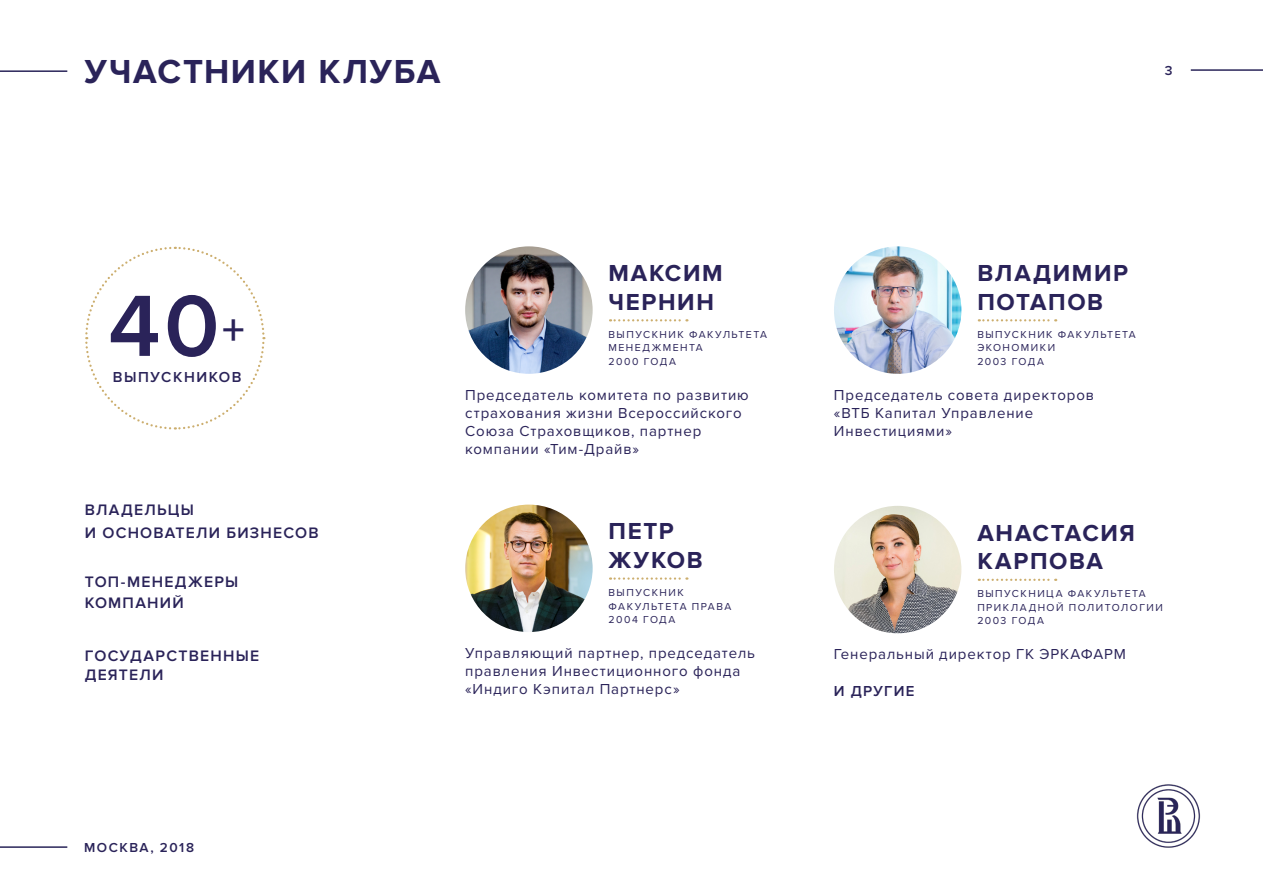
<style>
.page{position:relative;width:1263px;height:893px;background:#fff}
.page>*{position:absolute;margin:0;border:0;box-sizing:border-box;transform-origin:0 0}
.t1{font:600 90px "Proxima Nova";color:#2a2359}
.t2{font:600 45px "Proxima Nova";color:#2a2359}
.t3{font:700 34.5px "Proxima Nova";letter-spacing:.05em;color:#2a2359}
.t4{font:700 24px/28.8px "Proxima Nova";letter-spacing:.07em;color:#2a2359}
.t5{font:600 15.75px/22.5px "Proxima Nova";letter-spacing:.08em;color:#2a2359}
.t6{font:15px/18px "Proxima Nova";letter-spacing:.06em;color:#2a2359}
.t7{font:600 15px "Proxima Nova";letter-spacing:.1em;color:#2a2359}
.t8{font:600 13.5px "Proxima Nova";letter-spacing:.11em;color:#2a2359}
.t9{font:10.5px/13.5px "Proxima Nova";letter-spacing:.14em;color:#2a2359}
</style>
<div class="page">
<img style="left:1136px;top:784px;width:65px;height:64px">
<hr style="left:0;top:70px;width:67px;height:2px;background:#2a2559">
<hr style="left:1191px;top:69px;width:72px;height:2px;background:#2a2559">
<hr style="left:0;top:846px;width:67px;height:2px;background:#2a2559">
<img style="left:465px;top:246px;width:128px;height:128px;border-radius:64px">
<img style="left:834px;top:506px;width:127px;height:127px;border-radius:64px">
<img style="left:465px;top:505px;width:128px;height:127px;border-radius:64px">
<svg style="left:610px;top:319px;width:77px;height:2px"></svg>
<svg style="left:979px;top:579px;width:77px;height:2px"></svg>
<svg style="left:610px;top:577px;width:77px;height:3px"></svg>
<img style="left:834px;top:246px;width:127px;height:128px;border-radius:64px">
<svg style="left:979px;top:319px;width:77px;height:2px"></svg>
<svg style="left:85px;top:246px;width:181px;height:184px"></svg>
<h3 class="t3" style="left:85px;top:51px;width:357px">УЧАСТНИКИ КЛУБА</h3>
<p class="t8" style="left:1165px;top:63px;width:9px">3</p>
<h1 class="t1" style="left:108px;top:274px;width:113px">40</h1>
<p class="t7" style="left:113px;top:368px;width:130px">ВЫПУСКНИКОВ</p>
<h2 class="t2" style="left:222px;top:304px;width:24px">+</h2>
<p class="t5" style="left:85px;top:499px;width:235px">ВЛАДЕЛЬЦЫ<br>И ОСНОВАТЕЛИ БИЗНЕСОВ</p>
<p class="t5" style="left:85px;top:571px;width:155px;line-height:21px">ТОП-МЕНЕДЖЕРЫ<br>КОМПАНИЙ</p>
<p class="t5" style="left:85px;top:646px;width:176px;line-height:19.5px">ГОСУДАРСТВЕННЫЕ<br>ДЕЯТЕЛИ</p>
<p class="t8" style="left:84px;top:839px;width:111px">МОСКВА, 2018</p>
<h3 class="t4" style="left:608px;top:259px;width:116px">МАКСИМ<br>ЧЕРНИН</h3>
<p class="t9" style="left:608px;top:328px;width:160px">ВЫПУСКНИК ФАКУЛЬТЕТА<br>МЕНЕДЖМЕНТА<br>2000 ГОДА</p>
<p class="t6" style="left:465px;top:386px;width:285px">Председатель комитета по развитию страхования жизни Всероссийского<br>Союза Страховщиков, партнер компании «Тим-Драйв»</p>
<h3 class="t4" style="left:608px;top:518px;width:96px">ПЕТР<br>ЖУКОВ</h3>
<p class="t9" style="left:608px;top:586px;width:124px">ВЫПУСКНИК<br>ФАКУЛЬТЕТА ПРАВА<br>2004 ГОДА</p>
<h3 class="t4" style="left:977px;top:259px;width:152px">ВЛАДИМИР<br>ПОТАПОВ</h3>
<p class="t9" style="left:977px;top:328px;width:160px">ВЫПУСКНИК ФАКУЛЬТЕТА<br>ЭКОНОМИКИ<br>2003 ГОДА</p>
<p class="t6" style="left:834px;top:386px;width:262px">Председатель совета директоров «ВТБ Капитал Управление<br>Инвестициями»</p>
<h3 class="t4" style="left:977px;top:519px;width:159px">АНАСТАСИЯ<br>КАРПОВА</h3>
<p class="t9" style="left:977px;top:587px;width:187px">ВЫПУСКНИЦА ФАКУЛЬТЕТА<br>ПРИКЛАДНОЙ ПОЛИТОЛОГИИ<br>2003 ГОДА</p>
<p class="t6" style="left:465px;top:644px;width:291px">Управляющий партнер, председатель</p>
<p class="t6" style="left:834px;top:645px;width:293px">Генеральный директор ГК ЭРКАФАРМ</p>
<p class="t6" style="left:465px;top:662px;width:277px">правления Инвестиционного фонда «Индиго Кэпитал Партнерс»</p>
<p class="t7" style="left:834px;top:683px;width:82px">И ДРУГИЕ</p>
</div>
